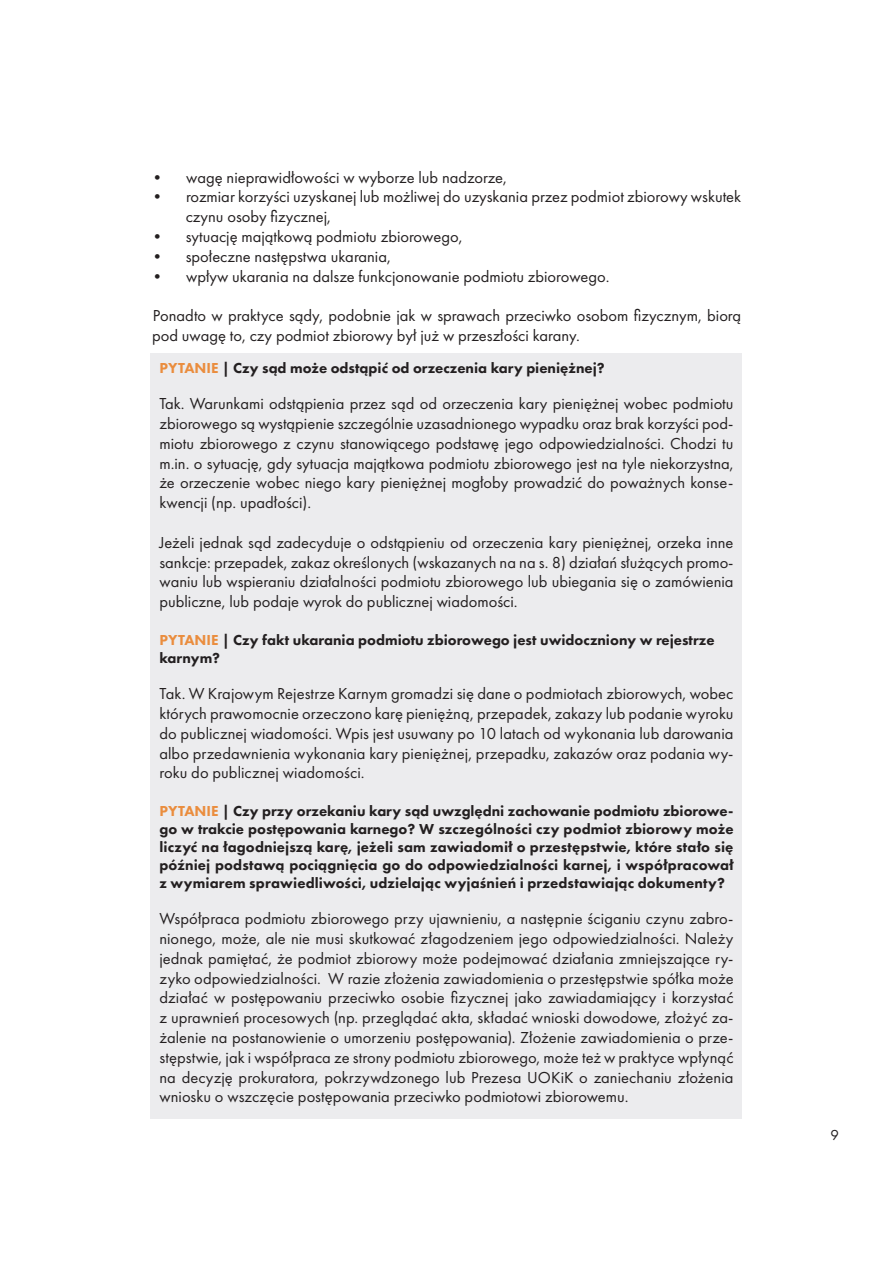
<style>
.page{position:relative;width:893px;height:1263px;background:#fff}
.page>*{position:absolute;margin:0;border:0;box-sizing:border-box;transform-origin:0 0}
.Akapit{font:16.5px/19.8px "Futura PT";color:#231f20;text-align:justify}
.Akapit-2{font:800 15px/18px "Futura PT";color:#231f20}
.t1{font:15px "Futura PT";color:#231f20}
.s1{color:#ea8d3e}
</style>
<div class="page">
<div style="left:151px;top:353px;width:591px;height:765px;background:#ececee"></div>
<p class="Akapit" style="left:149px;top:167px;width:359px">• wagę nieprawidłowości w wyborze lub nadzorze,</p>
<p class="Akapit" style="left:186px;top:187px;width:557px;text-indent:-37px">• rozmiar korzyści uzyskanej lub możliwej do uzyskania przez podmiot zbiorowy wskutek czynu osoby fizycznej,</p>
<p class="Akapit" style="left:149px;top:227px;width:315px">• sytuację majątkową podmiotu zbiorowego,</p>
<p class="Akapit" style="left:149px;top:246px;width:243px">• społeczne następstwa ukarania,</p>
<p class="Akapit" style="left:149px;top:266px;width:462px">• wpływ ukarania na dalsze funkcjonowanie podmiotu zbiorowego.</p>
<p class="Akapit" style="left:152px;top:306px;width:591px">Ponadto w praktyce sądy, podobnie jak w sprawach przeciwko osobom fizycznym, biorą pod uwagę to, czy podmiot zbiorowy był już w przeszłości karany.</p>
<p class="Akapit-2" style="left:159px;top:359px;width:447px"><span class="s1">PYTANIE</span> | Czy sąd może odstąpić od orzeczenia kary pieniężnej?</p>
<p class="Akapit" style="left:159px;top:394px;width:576px">Tak. Warunkami odstąpienia przez sąd od orzeczenia kary pieniężnej wobec podmiotu zbiorowego są wystąpienie szczególnie uzasadnionego wypadku oraz brak korzyści pod&shy;miotu zbiorowego z czynu stanowiącego podstawę jego odpowiedzialności. Chodzi tu m.in. o sytuację, gdy sytuacja majątkowa podmiotu zbiorowego jest na tyle niekorzystna, że orzeczenie wobec niego kary pieniężnej mogłoby prowadzić do poważnych konse&shy;kwencji (np. upadłości).</p>
<p class="Akapit" style="left:159px;top:532px;width:576px">Jeżeli jednak sąd zadecyduje o odstąpieniu od orzeczenia kary pieniężnej, orzeka inne sankcje: przepadek, zakaz określonych (wskazanych na na s. 8) działań służących promo&shy;waniu lub wspieraniu działalności podmiotu zbiorowego lub ubiegania się o zamówienia publiczne, lub podaje wyrok do publicznej wiadomości.</p>
<p class="Akapit-2" style="left:159px;top:631px;width:557px"><span class="s1">PYTANIE</span> | Czy fakt ukarania podmiotu zbiorowego jest uwidoczniony w rejestrze karnym?</p>
<p class="Akapit" style="left:159px;top:684px;width:576px">Tak. W Krajowym Rejestrze Karnym gromadzi się dane o podmiotach zbiorowych, wobec których prawomocnie orzeczono karę pieniężną, przepadek, zakazy lub podanie wyroku do publicznej wiadomości. Wpis jest usuwany po 10 latach od wykonania lub darowania albo przedawnienia wykonania kary pieniężnej, przepadku, zakazów oraz podania wy&shy;roku do publicznej wiadomości.</p>
<p class="Akapit-2" style="left:159px;top:802px;width:576px;text-align:justify"><span class="s1">PYTANIE</span> | Czy przy orzekaniu kary sąd uwzględni zachowanie podmiotu zbiorowe&shy;go w trakcie postępowania karnego? W szczególności czy podmiot zbiorowy może liczyć na łagodniejszą karę, jeżeli sam zawiadomił o przestępstwie, które stało się później podstawą pociągnięcia go do odpowiedzialności karnej, i współpracował z wymiarem sprawiedliwości, udzielając wyjaśnień i przedstawiając dokumenty?</p>
<p class="Akapit" style="left:159px;top:909px;width:576px">Współpraca podmiotu zbiorowego przy ujawnieniu, a następnie ściganiu czynu zabro&shy;nionego, może, ale nie musi skutkować złagodzeniem jego odpowiedzialności. Należy jednak pamiętać, że podmiot zbiorowy może podejmować działania zmniejszające ry&shy;zyko odpowiedzialności. W razie złożenia zawiadomienia o przestępstwie spółka może działać w postępowaniu przeciwko osobie fizycznej jako zawiadamiający i korzystać z uprawnień procesowych (np. przeglądać akta, składać wnioski dowodowe, złożyć za&shy;żalenie na postanowienie o umorzeniu postępowania). Złożenie zawiadomienia o prze&shy;stępstwie, jak i współpraca ze strony podmiotu zbiorowego, może też w praktyce wpłynąć na decyzję prokuratora, pokrzywdzonego lub Prezesa UOKiK o zaniechaniu złożenia wniosku o wszczęcie postępowania przeciwko podmiotowi zbiorowemu.</p>
<p class="t1" style="left:830px;top:1126px;width:10px">9</p>
</div>
